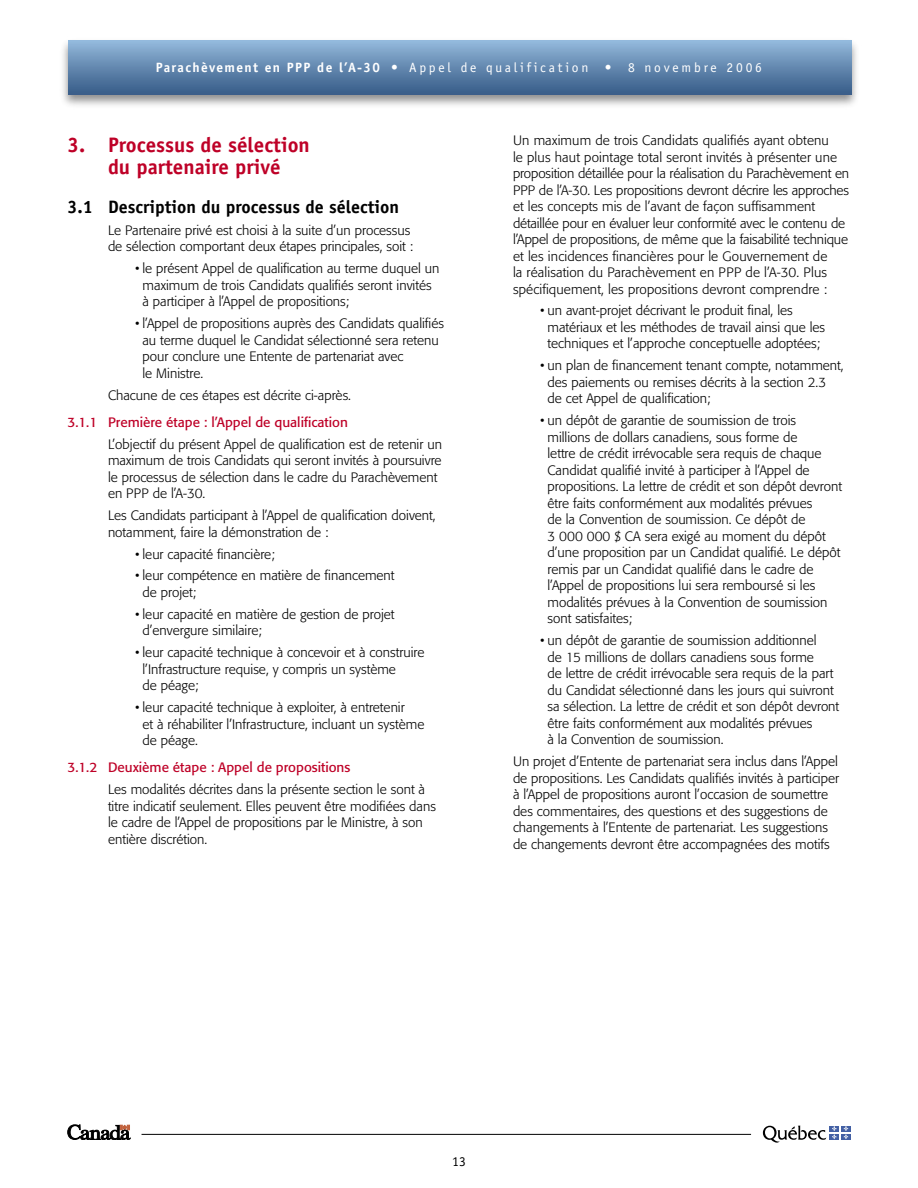
<style>
.page{position:relative;width:918px;height:1188px;background:#fff}
.page>*{position:absolute;margin:0;border:0;box-sizing:border-box;transform-origin:0 0}
.Titre_rouge_14pt{font:700 21px/22.5px "Officina Sans";color:#be0027;text-align:center}
.Sous-sous-titre_12pt{font:700 18px "Officina Sans";color:#000}
.Texte_9pt{font:300 13.5px/16.5px "Formata";color:#000}
.Sous-sous-titre_9pt{font:13.5px "Formata";color:#be0027}
.t1{font:13.5px "Officina Sans";letter-spacing:.21em;color:#fff}
.t2{font:13.5px "Officina Sans";color:#000}
.s1{font-weight:700}
</style>
<div class="page">
<div style="left:59px;top:36px;width:803px;height:74px;background:#000;opacity:.45"></div>
<div style="left:68px;top:41px;width:783px;height:54px;background:linear-gradient(to bottom,#92b7da,#375c88)"></div>
<hr style="left:142px;top:1134px;width:609px;height:1px;background:#000">
<svg style="left:68px;top:1125px;width:62px;height:15px"></svg>
<svg style="left:763px;top:1125px;width:63px;height:18px"></svg>
<div style="left:830px;top:1126px;width:9px;height:5px;background:#4360a4"></div>
<svg style="left:841px;top:1126px;width:10px;height:5px"></svg>
<div style="left:830px;top:1134px;width:9px;height:6px;background:#4360a4"></div>
<svg style="left:832px;top:1126px;width:5px;height:13px"></svg>
<svg style="left:841px;top:1134px;width:10px;height:6px"></svg>
<svg style="left:844px;top:1126px;width:4px;height:13px"></svg>
<p class="t1" style="left:156px;top:60px;width:608px"><span class="s1">Parachèvement en PPP de l’A-30</span> • Appel de qualification • 8 novembre 2006</p>
<p class="Titre_rouge_14pt" style="left:68px;top:133px;width:244px">3. Processus de sélection du partenaire privé</p>
<p class="Sous-sous-titre_12pt" style="left:68px;top:196px;width:333px">3.1 Description du processus de sélection</p>
<p class="Texte_9pt" style="left:108px;top:222px;width:307px">Le Partenaire privé est choisi à la suite d’un processus de sélection comportant deux étapes principales, soit :</p>
<p class="Texte_9pt" style="left:142px;top:260px;width:299px;text-indent:-8px">• le présent Appel de qualification au terme duquel un maximum de trois Candidats qualifiés seront invités à participer à l’Appel de propositions;</p>
<p class="Texte_9pt" style="left:142px;top:315px;width:303px;text-indent:-8px">• l’Appel de propositions auprès des Candidats qualifiés au terme duquel le Candidat sélectionné sera retenu pour conclure une Entente de partenariat avec<br>le Ministre.</p>
<p class="Texte_9pt" style="left:108px;top:387px;width:245px">Chacune de ces étapes est décrite ci-après.</p>
<p class="Sous-sous-titre_9pt" style="left:68px;top:414px;width:282px">3.1.1 Première étape : l’Appel de qualification</p>
<p class="Texte_9pt" style="left:108px;top:436px;width:335px">L’objectif du présent Appel de qualification est de retenir un maximum de trois Candidats qui seront invités à poursuivre le processus de sélection dans le cadre du Parachèvement en PPP de l’A-30.</p>
<p class="Texte_9pt" style="left:108px;top:507px;width:329px">Les Candidats participant à l’Appel de qualification doivent, notamment, faire la démonstration de :</p>
<p class="Texte_9pt" style="left:135px;top:546px;width:141px">• leur capacité financière;</p>
<p class="Texte_9pt" style="left:142px;top:568px;width:254px;text-indent:-8px">• leur compétence en matière de financement de projet;</p>
<p class="Texte_9pt" style="left:142px;top:606px;width:254px;text-indent:-8px">• leur capacité en matière de gestion de projet d’envergure similaire;</p>
<p class="Texte_9pt" style="left:142px;top:644px;width:283px;text-indent:-8px">• leur capacité technique à concevoir et à construire l’Infrastructure requise, y compris un système<br>de péage;</p>
<p class="Texte_9pt" style="left:142px;top:699px;width:283px;text-indent:-8px">• leur capacité technique à exploiter, à entretenir<br>et à réhabiliter l’Infrastructure, incluant un système de péage.</p>
<p class="Sous-sous-titre_9pt" style="left:68px;top:760px;width:284px">3.1.2 Deuxième étape : Appel de propositions</p>
<p class="Texte_9pt" style="left:108px;top:781px;width:330px">Les modalités décrites dans la présente section le sont à titre indicatif seulement. Elles peuvent être modifiées dans le cadre de l’Appel de propositions par le Ministre, à son entière discrétion.</p>
<p class="Texte_9pt" style="left:513px;top:132px;width:338px">Un maximum de trois Candidats qualifiés ayant obtenu<br>le plus haut pointage total seront invités à présenter une proposition détaillée pour la réalisation du Parachèvement en PPP de l’A-30. Les propositions devront décrire les approches et les concepts mis de l’avant de façon suffisamment détaillée pour en évaluer leur conformité avec le contenu de l’Appel de propositions, de même que la faisabilité technique et les incidences financières pour le Gouvernement de<br>la réalisation du Parachèvement en PPP de l’A-30. Plus spécifiquement, les propositions devront comprendre :</p>
<p class="Texte_9pt" style="left:548px;top:303px;width:279px;text-indent:-8px">• un avant-projet décrivant le produit final, les matériaux et les méthodes de travail ainsi que les techniques et l’approche conceptuelle adoptées;</p>
<p class="Texte_9pt" style="left:548px;top:358px;width:298px;text-indent:-8px">• un plan de financement tenant compte, notamment, des paiements ou remises décrits à la section 2.3 de cet Appel de qualification;</p>
<p class="Texte_9pt" style="left:548px;top:412px;width:296px;text-indent:-8px">• un dépôt de garantie de soumission de trois millions de dollars canadiens, sous forme de<br>lettre de crédit irrévocable sera requis de chaque Candidat qualifié invité à participer à l’Appel de propositions. La lettre de crédit et son dépôt devront être faits conformément aux modalités prévues<br>de la Convention de soumission. Ce dépôt de<br>3 000 000 $ CA sera exigé au moment du dépôt d’une proposition par un Candidat qualifié. Le dépôt remis par un Candidat qualifié dans le cadre de l’Appel de propositions lui sera remboursé si les modalités prévues à la Convention de soumission sont satisfaites;</p>
<p class="Texte_9pt" style="left:548px;top:632px;width:293px;text-indent:-8px">• un dépôt de garantie de soumission additionnel<br>de 15 millions de dollars canadiens sous forme<br>de lettre de crédit irrévocable sera requis de la part du Candidat sélectionné dans les jours qui suivront sa sélection. La lettre de crédit et son dépôt devront être faits conformément aux modalités prévues<br>à la Convention de soumission.</p>
<p class="Texte_9pt" style="left:513px;top:753px;width:328px">Un projet d’Entente de partenariat sera inclus dans l’Appel de propositions. Les Candidats qualifiés invités à participer à l’Appel de propositions auront l’occasion de soumettre des commentaires, des questions et des suggestions de changements à l’Entente de partenariat. Les suggestions de changements devront être accompagnées des motifs</p>
<p class="t2" style="left:452px;top:1153px;width:15px">13</p>
</div>
